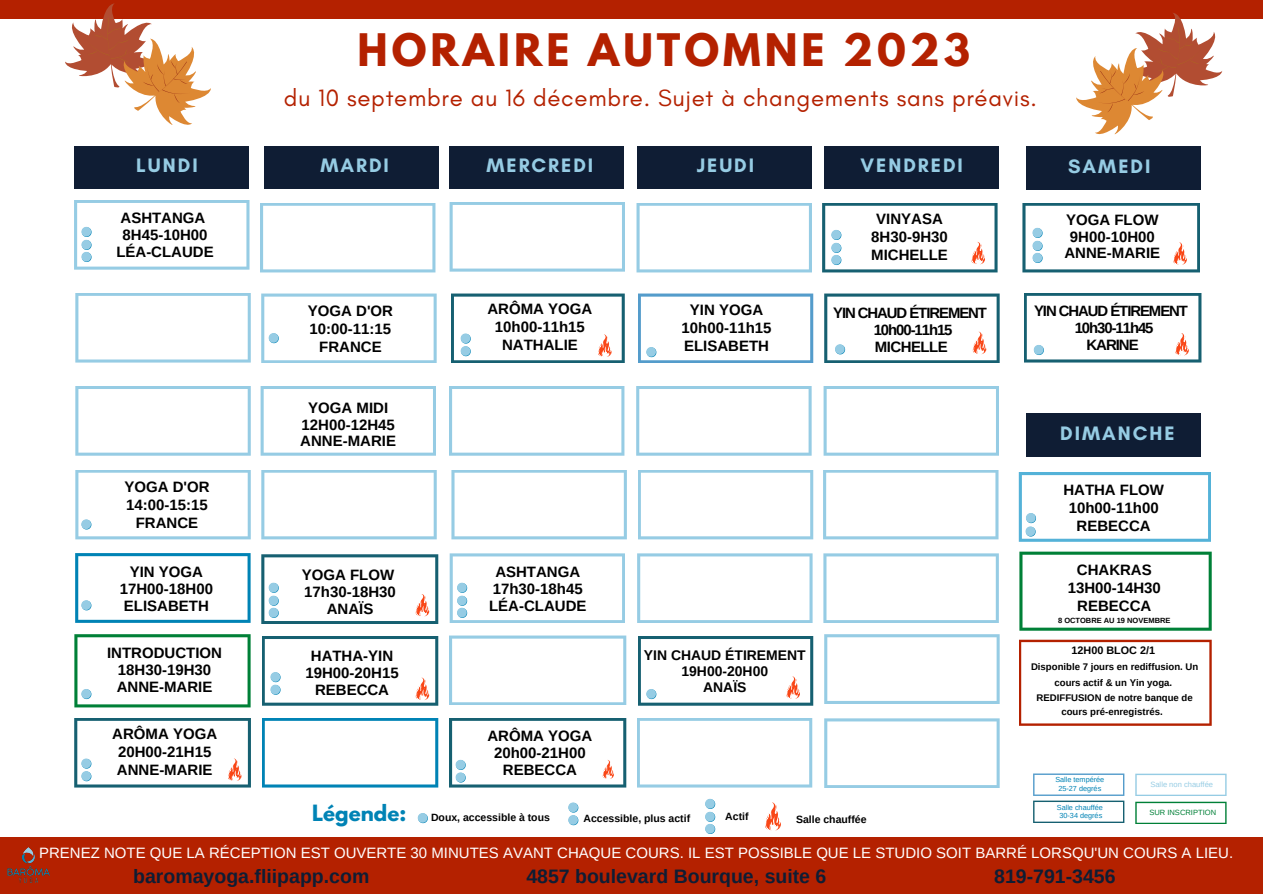
<style>
.page{position:relative;width:1263px;height:894px;background:#fff}
.page>*{position:absolute;margin:0;border:0;box-sizing:border-box;transform-origin:0 0}
.t1{font:700 39.75px "League Spartan";letter-spacing:.1em;color:#b42100}
.t2{font:24px "Glacial Indifference";letter-spacing:.03em;color:#b42100}
.t3{font:700 19.8px "Glacial Indifference";letter-spacing:.1em;color:#96cce4}
.t4{font:700 19.8px "League Spartan";color:#0083b5}
.t5{font:700 19.5px "Arimo";color:#0f1d34}
.t6{font:700 15px "Arimo";color:#000}
.t7{font:15px "Arimo";color:#fff}
.t8{font:700 15px "Arimo";letter-spacing:-.035em;color:#000}
.t9{font:700 14.85px "Arimo";letter-spacing:-.07em;color:#000}
.t10{font:700 13.95px "Arimo";color:#000}
.t11{font:700 10.8px "Arimo";color:#000}
.t12{font:700 10.5px "Arimo";color:#000}
.t13{font:700 9.6px/16px "Arimo";color:#000;text-align:center}
.t14{font:700 7.5px "Arimo";color:#000}
.t15{font:7.5px "Arimo";color:#96cce4}
.t16{font:7.5px "Arimo";color:#008037}
.t17{font:7.35px "Arimo";color:#0083b5}
</style>
<div class="page">
<div style="left:0;top:0;width:1263px;height:893px;background:#b42100"></div>
<div style="left:0;top:19px;width:1262px;height:817px;background:#fff"></div>
<div style="left:264px;top:146px;width:175px;height:43px;background:#0f1d34"></div>
<div style="left:450px;top:146px;width:174px;height:43px;background:#0f1d34"></div>
<div style="left:637px;top:146px;width:174px;height:43px;background:#0f1d34"></div>
<div style="left:824px;top:146px;width:174px;height:43px;background:#0f1d34"></div>
<div style="left:1027px;top:146px;width:174px;height:43px;background:#0f1d34"></div>
<div style="left:74px;top:146px;width:175px;height:43px;background:#0f1d34"></div>
<svg style="left:262px;top:718px;width:176px;height:69px"></svg>
<svg style="left:449px;top:635px;width:177px;height:70px"></svg>
<svg style="left:823px;top:386px;width:176px;height:69px"></svg>
<img style="left:7px;top:847px;width:43px;height:36px">
<svg style="left:823px;top:553px;width:176px;height:70px"></svg>
<svg style="left:637px;top:553px;width:176px;height:70px"></svg>
<svg style="left:261px;top:470px;width:176px;height:69px"></svg>
<svg style="left:75px;top:386px;width:176px;height:69px"></svg>
<svg style="left:636px;top:386px;width:176px;height:69px"></svg>
<svg style="left:449px;top:386px;width:175px;height:69px"></svg>
<svg style="left:261px;top:386px;width:175px;height:69px"></svg>
<svg style="left:638px;top:470px;width:175px;height:69px"></svg>
<svg style="left:637px;top:718px;width:175px;height:69px"></svg>
<svg style="left:451px;top:470px;width:176px;height:69px"></svg>
<svg style="left:823px;top:470px;width:175px;height:69px"></svg>
<svg style="left:824px;top:634px;width:176px;height:69px"></svg>
<svg style="left:824px;top:718px;width:176px;height:70px"></svg>
<svg style="left:75px;top:553px;width:176px;height:69px"></svg>
<svg style="left:74px;top:634px;width:177px;height:73px"></svg>
<svg style="left:75px;top:293px;width:176px;height:69px"></svg>
<svg style="left:638px;top:293px;width:175px;height:70px"></svg>
<svg style="left:1024px;top:293px;width:177px;height:69px"></svg>
<svg style="left:824px;top:293px;width:176px;height:70px"></svg>
<svg style="left:451px;top:293px;width:174px;height:70px"></svg>
<svg style="left:261px;top:293px;width:176px;height:70px"></svg>
<svg style="left:260px;top:203px;width:175px;height:69px"></svg>
<svg style="left:450px;top:202px;width:175px;height:69px"></svg>
<svg style="left:636px;top:203px;width:176px;height:69px"></svg>
<svg style="left:1022px;top:203px;width:178px;height:69px"></svg>
<svg style="left:822px;top:203px;width:175px;height:69px"></svg>
<svg style="left:74px;top:200px;width:175px;height:69px"></svg>
<svg style="left:450px;top:553px;width:175px;height:70px"></svg>
<svg style="left:1076px;top:13px;width:146px;height:121px"></svg>
<div style="left:1027px;top:413px;width:174px;height:43px;background:#0f1d34"></div>
<svg style="left:65px;top:3px;width:146px;height:122px"></svg>
<svg style="left:261px;top:554px;width:177px;height:70px"></svg>
<svg style="left:262px;top:636px;width:176px;height:69px"></svg>
<svg style="left:74px;top:718px;width:177px;height:69px"></svg>
<svg style="left:705px;top:798px;width:10px;height:35px"></svg>
<svg style="left:568px;top:802px;width:10px;height:23px"></svg>
<svg style="left:418px;top:813px;width:10px;height:9px"></svg>
<svg style="left:765px;top:802px;width:16px;height:28px"></svg>
<svg style="left:1019px;top:639px;width:193px;height:86px"></svg>
<svg style="left:1019px;top:472px;width:192px;height:69px"></svg>
<svg style="left:1019px;top:551px;width:193px;height:79px"></svg>
<svg style="left:1135px;top:773px;width:91px;height:22px"></svg>
<svg style="left:1033px;top:773px;width:91px;height:49px"></svg>
<svg style="left:1135px;top:801px;width:91px;height:22px"></svg>
<svg style="left:638px;top:636px;width:175px;height:69px"></svg>
<svg style="left:75px;top:470px;width:176px;height:69px"></svg>
<svg style="left:449px;top:718px;width:177px;height:69px"></svg>
<p class="t1" style="left:357px;top:30px;width:614px">HORAIRE AUTOMNE 2023</p>
<p class="t2" style="left:284px;top:83px;width:755px">du 10 septembre au 16 décembre. Sujet à changements sans préavis.</p>
<p class="t3" style="left:136px;top:154px;width:63px">LUNDI</p>
<p class="t3" style="left:320px;top:154px;width:70px">MARDI</p>
<p class="t3" style="left:486px;top:154px;width:108px">MERCREDI</p>
<p class="t3" style="left:697px;top:154px;width:59px">JEUDI</p>
<p class="t3" style="left:861px;top:154px;width:104px">VENDREDI</p>
<p class="t3" style="left:1068px;top:154px;width:84px">SAMEDI</p>
<p class="t6" style="left:121px;top:209px;width:86px">ASHTANGA</p>
<p class="t6" style="left:123px;top:226px;width:86px">8H45-10H00</p>
<p class="t6" style="left:116px;top:243px;width:99px">LÉA-CLAUDE</p>
<p class="t6" style="left:124px;top:478px;width:87px">YOGA D'OR</p>
<p class="t6" style="left:126px;top:496px;width:83px">14:00-15:15</p>
<p class="t6" style="left:136px;top:514px;width:64px">FRANCE</p>
<p class="t6" style="left:130px;top:563px;width:75px">YIN YOGA</p>
<p class="t6" style="left:120px;top:580px;width:95px">17H00-18H00</p>
<p class="t6" style="left:124px;top:597px;width:86px">ELISABETH</p>
<p class="t6" style="left:107px;top:644px;width:116px">INTRODUCTION</p>
<p class="t6" style="left:118px;top:661px;width:95px">18H30-19H30</p>
<p class="t6" style="left:117px;top:678px;width:97px">ANNE-MARIE</p>
<p class="t6" style="left:112px;top:725px;width:106px">ARÔMA YOGA</p>
<p class="t6" style="left:118px;top:743px;width:95px">20H00-21H15</p>
<p class="t6" style="left:117px;top:761px;width:97px">ANNE-MARIE</p>
<p class="t6" style="left:308px;top:302px;width:87px">YOGA D'OR</p>
<p class="t6" style="left:310px;top:320px;width:83px">10:00-11:15</p>
<p class="t6" style="left:319px;top:338px;width:64px">FRANCE</p>
<p class="t6" style="left:308px;top:399px;width:81px">YOGA MIDI</p>
<p class="t6" style="left:302px;top:416px;width:95px">12H00-12H45</p>
<p class="t6" style="left:300px;top:433px;width:97px">ANNE-MARIE</p>
<p class="t6" style="left:302px;top:566px;width:94px">YOGA FLOW</p>
<p class="t6" style="left:304px;top:583px;width:93px">17h30-18H30</p>
<p class="t6" style="left:327px;top:600px;width:48px">ANAÏS</p>
<p class="t6" style="left:311px;top:647px;width:84px">HATHA-YIN</p>
<p class="t6" style="left:305px;top:664px;width:95px">19H00-20H15</p>
<p class="t6" style="left:315px;top:681px;width:76px">REBECCA</p>
<p class="t6" style="left:487px;top:300px;width:106px">ARÔMA YOGA</p>
<p class="t6" style="left:495px;top:318px;width:91px">10h00-11h15</p>
<p class="t6" style="left:502px;top:336px;width:77px">NATHALIE</p>
<p class="t6" style="left:495px;top:563px;width:86px">ASHTANGA</p>
<p class="t6" style="left:493px;top:580px;width:91px">17h30-18h45</p>
<p class="t6" style="left:489px;top:597px;width:99px">LÉA-CLAUDE</p>
<p class="t6" style="left:487px;top:727px;width:106px">ARÔMA YOGA</p>
<p class="t6" style="left:494px;top:744px;width:93px">20h00-21H00</p>
<p class="t6" style="left:503px;top:760px;width:76px">REBECCA</p>
<p class="t6" style="left:690px;top:301px;width:75px">YIN YOGA</p>
<p class="t6" style="left:681px;top:319px;width:91px">10h00-11h15</p>
<p class="t6" style="left:684px;top:337px;width:86px">ELISABETH</p>
<p class="t6" style="left:876px;top:210px;width:68px">VINYASA</p>
<p class="t6" style="left:871px;top:228px;width:78px">8H30-9H30</p>
<p class="t6" style="left:871px;top:246px;width:78px">MICHELLE</p>
<p class="t9" style="left:833px;top:304px;width:155px">YIN CHAUD ÉTIREMENT</p>
<p class="t9" style="left:874px;top:321px;width:80px">10h00-11h15</p>
<p class="t8" style="left:875px;top:338px;width:75px">MICHELLE</p>
<p class="t10" style="left:644px;top:647px;width:163px">YIN CHAUD ÉTIREMENT</p>
<p class="t10" style="left:681px;top:663px;width:88px">19H00-20H00</p>
<p class="t10" style="left:703px;top:679px;width:45px">ANAÏS</p>
<p class="t6" style="left:1066px;top:211px;width:94px">YOGA FLOW</p>
<p class="t6" style="left:1070px;top:228px;width:86px">9H00-10H00</p>
<p class="t6" style="left:1064px;top:245px;width:97px">ANNE-MARIE</p>
<p class="t9" style="left:1034px;top:302px;width:155px">YIN CHAUD ÉTIREMENT</p>
<p class="t9" style="left:1075px;top:319px;width:80px">10h30-11h45</p>
<p class="t6" style="left:1086px;top:336px;width:54px">KARINE</p>
<p class="t3" style="left:1060px;top:421px;width:116px">DIMANCHE</p>
<p class="t6" style="left:1063px;top:481px;width:102px">HATHA FLOW</p>
<p class="t6" style="left:1069px;top:499px;width:91px">10h00-11h00</p>
<p class="t6" style="left:1077px;top:517px;width:76px">REBECCA</p>
<p class="t6" style="left:1077px;top:561px;width:76px">CHAKRAS</p>
<p class="t6" style="left:1068px;top:579px;width:95px">13H00-14H30</p>
<p class="t6" style="left:1077px;top:597px;width:76px">REBECCA</p>
<p class="t14" style="left:1058px;top:615px;width:114px">8 OCTOBRE AU 19 NOVEMBRE</p>
<p class="t11" style="left:1071px;top:644px;width:85px">12H00 BLOC 2/1</p>
<p class="t13" style="left:1031px;top:658px;width:169px">Disponible 7 jours en rediffusion. Un cours actif &amp; un Yin yoga.</p>
<p class="t13" style="left:1037px;top:690px;width:158px;line-height:14.4px">REDIFFUSION de notre banque de cours pré-enregistrés.</p>
<p class="t17" style="left:1055px;top:775px;width:50px">Salle tempérée</p>
<p class="t17" style="left:1058px;top:783px;width:44px">25-27 degrés</p>
<p class="t15" style="left:1150px;top:780px;width:64px">Salle non chauffée</p>
<p class="t4" style="left:312px;top:802px;width:96px">Légende:</p>
<p class="t12" style="left:431px;top:811px;width:120px">Doux, accessible à tous</p>
<p class="t12" style="left:583px;top:812px;width:108px">Accessible, plus actif</p>
<p class="t12" style="left:725px;top:810px;width:25px">Actif</p>
<p class="t12" style="left:796px;top:813px;width:72px">Salle chauffée</p>
<p class="t7" style="left:39px;top:843px;width:1195px">PRENEZ NOTE QUE LA RÉCEPTION EST OUVERTE 30 MINUTES AVANT CHAQUE COURS. IL EST POSSIBLE QUE LE STUDIO SOIT BARRÉ LORSQU'UN COURS A LIEU.</p>
<p class="t17" style="left:1057px;top:802px;width:48px">Salle chauffée</p>
<p class="t17" style="left:1059px;top:811px;width:44px">30-34 degrés</p>
<p class="t16" style="left:1149px;top:808px;width:68px">SUR INSCRIPTION</p>
<p class="t5" style="left:133px;top:865px;width:238px">baromayoga.fliipapp.com</p>
<p class="t5" style="left:526px;top:865px;width:301px">4857 boulevard Bourque, suite 6</p>
<p class="t5" style="left:994px;top:865px;width:123px">819-791-3456</p>
</div>
